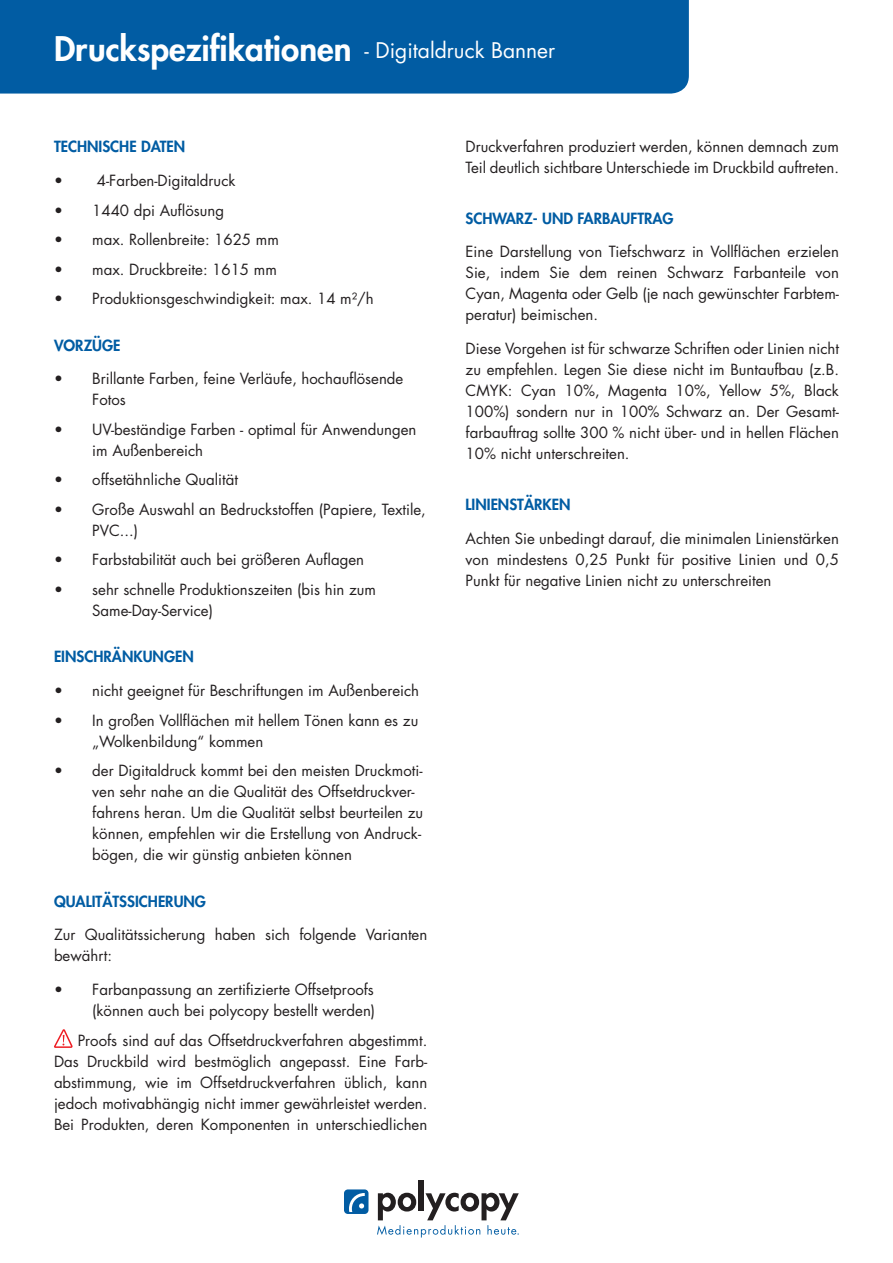
<style>
.page{position:relative;width:893px;height:1263px;background:#fff}
.page>*{position:absolute;margin:0;border:0;box-sizing:border-box;transform-origin:0 0}
.t1{font:800 33px "Futura LT";color:#fff}
.t2{font:15px/21px "Futura LT";color:#231f20}
.t3{font:800 15px "Futura LT";color:#015ca3}
.s1{font-weight:400;font-size:21px}
</style>
<div class="page">
<div style="left:0;top:0;width:689px;height:94px;background:#015ca3"></div>
<div style="left:344px;top:1189px;width:24px;height:25px;background:#015ca3;border-radius:4px"></div>
<svg style="left:349px;top:1193px;width:16px;height:19px"></svg>
<div style="left:419px;top:1180px;width:5px;height:31px;background:#231f20"></div>
<svg style="left:377px;top:1193px;width:142px;height:44px"></svg>
<svg style="left:54px;top:1029px;width:19px;height:19px"></svg>
<h1 class="t1" style="left:54px;top:27px;width:503px">Druckspezifikationen <span class="s1">- Digitaldruck Banner</span></h1>
<p class="t3" style="left:54px;top:137px;width:133px">TECHNISCHE DATEN</p>
<p class="t2" style="left:54px;top:170px;width:183px">• 4-Farben-Digitaldruck</p>
<p class="t2" style="left:54px;top:200px;width:172px">• 1440 dpi Auflösung</p>
<p class="t2" style="left:54px;top:229px;width:226px">• max. Rollenbreite: 1625 mm</p>
<p class="t2" style="left:54px;top:259px;width:224px">• max. Druckbreite: 1615 mm</p>
<p class="t2" style="left:54px;top:288px;width:321px">• Produktionsgeschwindigkeit: max. 14 m²/h</p>
<p class="t3" style="left:54px;top:335px;width:68px">VORZÜGE</p>
<p class="t2" style="left:92px;top:368px;width:313px;text-indent:-38px">• Brillante Farben, feine Verläufe, hochauflösende<br>Fotos</p>
<p class="t2" style="left:92px;top:419px;width:326px;text-indent:-38px">• UV-beständige Farben - optimal für Anwendungen im Außenbereich</p>
<p class="t2" style="left:54px;top:469px;width:186px">• offsetähnliche Qualität</p>
<p class="t2" style="left:92px;top:499px;width:335px;text-indent:-38px">• Große Auswahl an Bedruckstoffen (Papiere, Textile,<br>PVC...)</p>
<p class="t2" style="left:54px;top:549px;width:312px">• Farbstabilität auch bei größeren Auflagen</p>
<p class="t2" style="left:92px;top:579px;width:285px;text-indent:-38px">• sehr schnelle Produktionszeiten (bis hin zum<br>Same-Day-Service)</p>
<p class="t3" style="left:54px;top:647px;width:141px">EINSCHRÄNKUNGEN</p>
<p class="t2" style="left:54px;top:680px;width:367px">• nicht geeignet für Beschriftungen im Außenbereich</p>
<p class="t2" style="left:92px;top:710px;width:328px;text-indent:-38px">• In großen Vollflächen mit hellem Tönen kann es zu „Wolkenbildung“ kommen</p>
<p class="t2" style="left:92px;top:760px;width:333px;text-indent:-38px">• der Digitaldruck kommt bei den meisten Druckmoti&shy;ven sehr nahe an die Qualität des Offsetdruckver&shy;fahrens heran. Um die Qualität selbst beurteilen zu können, empfehlen wir die Erstellung von Andruck&shy;bögen, die wir günstig anbieten können</p>
<p class="t3" style="left:54px;top:891px;width:154px">QUALITÄTSSICHERUNG</p>
<p class="t2" style="left:54px;top:925px;width:375px">Zur Qualitätssicherung haben sich folgende Varianten bewährt:</p>
<p class="t2" style="left:54px;top:979px;width:323px;text-align:right">• Farbanpassung an zertifizierte Offsetproofs (können auch bei polycopy bestellt werden)</p>
<p class="t2" style="left:54px;top:1030px;width:375px;text-align:justify;text-indent:24px">Proofs sind auf das Offsetdruckverfahren abgestimmt.<br>Das Druckbild wird bestmöglich angepasst. Eine Farb&shy;abstimmung, wie im Offsetdruckverfahren üblich, kann jedoch motivabhängig nicht immer gewährleistet werden.<br>Bei Produkten, deren Komponenten in unterschiedlichen</p>
<p class="t2" style="left:466px;top:136px;width:375px">Druckverfahren produziert werden, können demnach zum<br>Teil deutlich sichtbare Unterschiede im Druckbild auftreten.</p>
<p class="t3" style="left:466px;top:208px;width:210px">SCHWARZ- UND FARBAUFTRAG</p>
<p class="t2" style="left:466px;top:242px;width:375px;text-align:justify">Eine Darstellung von Tiefschwarz in Vollflächen erzielen Sie, indem Sie dem reinen Schwarz Farbanteile von Cyan, Magenta oder Gelb (je nach gewünschter Farbtem&shy;peratur) beimischen.</p>
<p class="t2" style="left:466px;top:338px;width:375px;text-align:justify">Diese Vorgehen ist für schwarze Schriften oder Linien nicht zu empfehlen. Legen Sie diese nicht im Buntaufbau (z.B.<br>CMYK: Cyan 10%, Magenta 10%, Yellow 5%, Black 100%) sondern nur in 100% Schwarz an. Der Gesamt&shy;farbauftrag sollte 300 % nicht über- und in hellen Flächen 10% nicht unterschreiten.</p>
<p class="t3" style="left:466px;top:494px;width:106px">LINIENSTÄRKEN</p>
<p class="t2" style="left:466px;top:528px;width:375px;text-align:justify">Achten Sie unbedingt darauf, die minimalen Linienstärken von mindestens 0,25 Punkt für positive Linien und 0,5<br>Punkt für negative Linien nicht zu unterschreiten</p>
</div>
